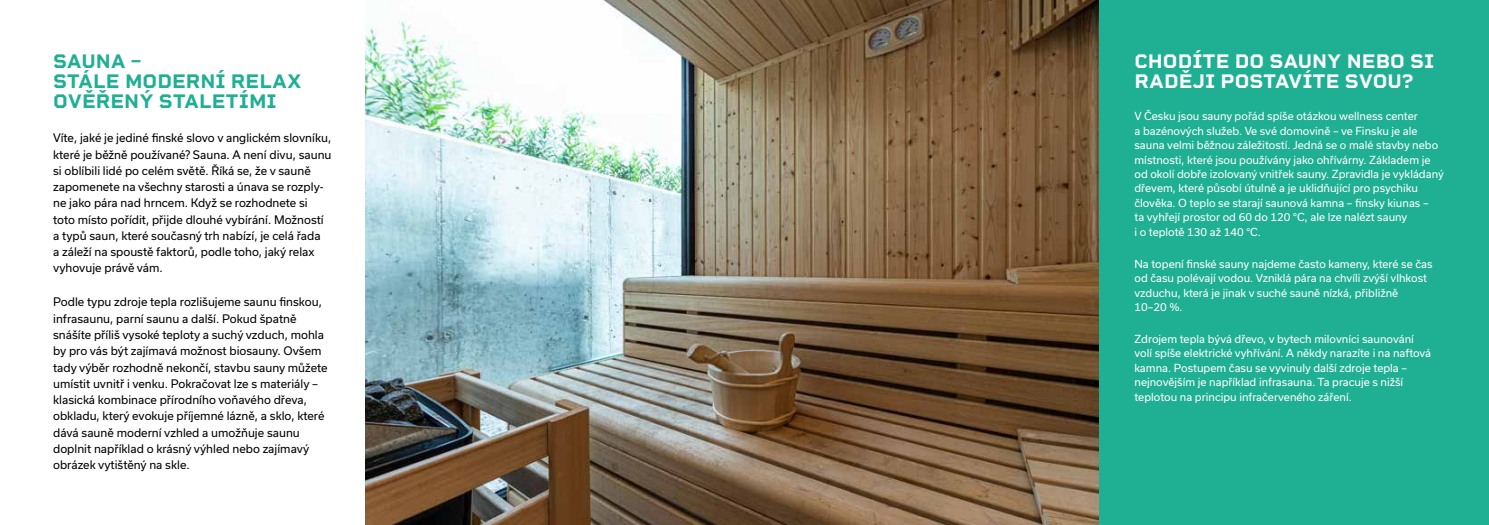
<style>
.page{position:relative;width:1489px;height:525px;background:#fff}
.page>*{position:absolute;margin:0;border:0;box-sizing:border-box;transform-origin:0 0}
.t1{font:700 20px/20px "Rigid Square";color:#fff}
.t2{font:700 20px/20px "Rigid Square";color:#1faf93}
.t3{font:11.25px/16.2px "Usual";color:#000}
.t4{font:10.62px/14.4px "Usual";color:#fff}
</style>
<div class="page">
<img style="left:365px;top:0;width:734px;height:524px">
<div style="left:1099px;top:0;width:389px;height:524px;background:#1faf93"></div>
<h1 class="t2" style="left:53px;top:51px;width:250px">SAUNA –<br>STÁLE MODERNÍ RELAX<br>OVĚŘENÝ STALETÍMI</h1>
<p class="t3" style="left:53px;top:130px;width:280px">Víte, jaké je jediné finské slovo v anglickém slovníku, které je běžně používané? Sauna. A není divu, saunu si oblíbili lidé po celém světě. Říká se, že v sauně zapomenete na všechny starosti a únava se rozply&shy;ne jako pára nad hrncem. Když se rozhodnete si toto místo pořídit, přijde dlouhé vybírání. Možností a typů saun, které současný trh nabízí, je celá řada<br>a záleží na spoustě faktorů, podle toho, jaký relax vyhovuje právě vám.</p>
<p class="t3" style="left:53px;top:294px;width:276px">Podle typu zdroje tepla rozlišujeme saunu finskou, infrasaunu, parní saunu a další. Pokud špatně snášíte příliš vysoké teploty a suchý vzduch, mohla by pro vás být zajímavá možnost biosauny. Ovšem tady výběr rozhodně nekončí, stavbu sauny můžete umístit uvnitř i venku. Pokračovat lze s materiály – klasická kombinace přírodního voňavého dřeva, obkladu, který evokuje příjemné lázně, a sklo, které dává sauně moderní vzhled a umožňuje saunu doplnit například o krásný výhled nebo zajímavý obrázek vytištěný na skle.</p>
<h1 class="t1" style="left:1134px;top:51px;width:301px">CHODÍTE DO SAUNY NEBO SI<br>RADĚJI POSTAVÍTE SVOU?</h1>
<p class="t4" style="left:1134px;top:109px;width:311px">V Česku jsou sauny pořád spíše otázkou wellness center<br>a bazénových služeb. Ve své domovině – ve Finsku je ale sauna velmi běžnou záležitostí. Jedná se o malé stavby nebo místnosti, které jsou používány jako ohřívárny. Základem je od okolí dobře izolovaný vnitřek sauny. Zpravidla je vykládaný dřevem, které působí útulně a je uklidňující pro psychiku člověka. O teplo se starají saunová kamna – finsky kiunas –<br>ta vyhřejí prostor od 60 do 120 °C, ale lze nalézt sauny<br>i o teplotě 130 až 140 °C.</p>
<p class="t4" style="left:1134px;top:256px;width:299px">Na topení finské sauny najdeme často kameny, které se čas od času polévají vodou. Vzniklá pára na chvíli zvýší vlhkost vzduchu, která je jinak v suché sauně nízká, přibližně 10–20 %.</p>
<p class="t4" style="left:1134px;top:331px;width:298px">Zdrojem tepla bývá dřevo, v bytech milovníci saunování volí spíše elektrické vyhřívání. A někdy narazíte i na naftová kamna. Postupem času se vyvinuly další zdroje tepla – nejnovějším je například infrasauna. Ta pracuje s nižší teplotou na principu infračerveného záření.</p>
</div>
